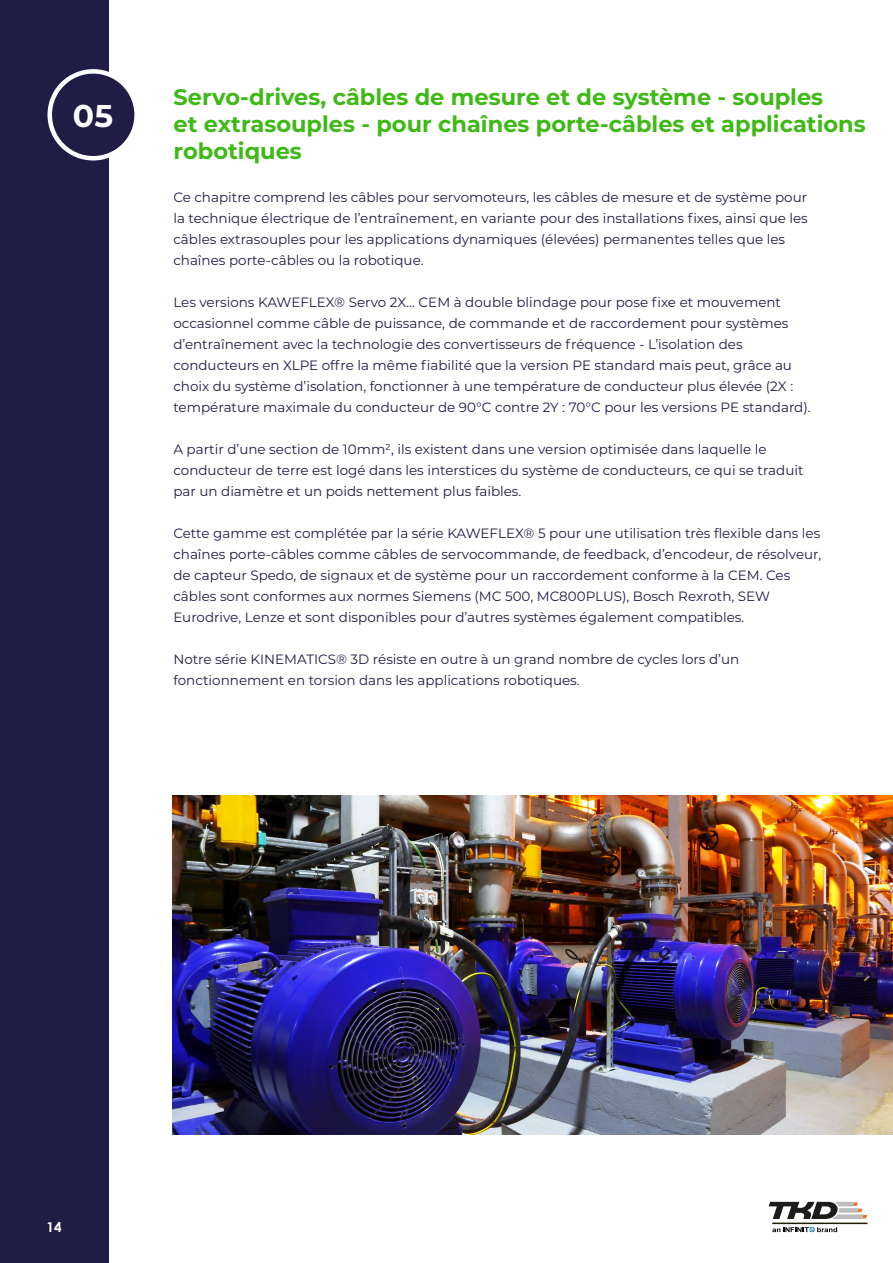
<style>
.page{position:relative;width:893px;height:1263px;background:#fff}
.page>*{position:absolute;margin:0;border:0;box-sizing:border-box;transform-origin:0 0}
.t1{font:700 31.5px "Montserrat";color:#fff}
.t2{font:700 22.5px/27px "Montserrat";color:#3eb915}
.t3{font:13.5px/21px "Montserrat";color:#1f1c45}
.t4{font:700 13.5px "Century Gothic";color:#fff}
</style>
<div class="page">
<div style="left:0;top:0;width:108px;height:1263px;background:#1f1c45"></div>
<div style="left:50px;top:71px;width:87px;height:87px;background:#1f1c45;border-radius:50%"></div>
<div style="left:48px;top:69px;width:91px;height:91px;border:4px solid #fff;border-radius:50%"></div>
<img style="left:173px;top:795px;width:720px;height:340px">
<hr style="left:772px;top:1222px;width:95px;height:2px;background:#1f1c00">
<svg style="left:772px;top:1227px;width:65px;height:5px"></svg>
<svg style="left:769px;top:1202px;width:98px;height:17px"></svg>
<h1 class="t1" style="left:73px;top:93px;width:42px">05</h1>
<h2 class="t2" style="left:174px;top:83px;width:694px">Servo-drives, câbles de mesure et de système - souples<br>et extrasouples - pour chaînes porte-câbles et applications robotiques</h2>
<p class="t3" style="left:173px;top:186px;width:636px">Ce chapitre comprend les câbles pour servomoteurs, les câbles de mesure et de système pour la technique électrique de l’entraînement, en variante pour des installations fixes, ainsi que les câbles extrasouples pour les applications dynamiques (élevées) permanentes telles que les chaînes porte-câbles ou la robotique.</p>
<p class="t3" style="left:173px;top:291px;width:639px">Les versions KAWEFLEX® Servo 2X... CEM à double blindage pour pose fixe et mouvement occasionnel comme câble de puissance, de commande et de raccordement pour systèmes d’entraînement avec la technologie des convertisseurs de fréquence - L’isolation des conducteurs en XLPE offre la même fiabilité que la version PE standard mais peut, grâce au choix du système d’isolation, fonctionner à une température de conducteur plus élevée (2X : température maximale du conducteur de 90°C contre 2Y : 70°C pour les versions PE standard).</p>
<p class="t3" style="left:173px;top:438px;width:632px">A partir d’une section de 10mm², ils existent dans une version optimisée dans laquelle le conducteur de terre est logé dans les interstices du système de conducteurs, ce qui se traduit par un diamètre et un poids nettement plus faibles.</p>
<p class="t3" style="left:173px;top:522px;width:649px">Cette gamme est complétée par la série KAWEFLEX® 5 pour une utilisation très flexible dans les chaînes porte-câbles comme câbles de servocommande, de feedback, d’encodeur, de résolveur, de capteur Spedo, de signaux et de système pour un raccordement conforme à la CEM. Ces câbles sont conformes aux normes Siemens (MC 500, MC800PLUS), Bosch Rexroth, SEW Eurodrive, Lenze et sont disponibles pour d’autres systèmes également compatibles.</p>
<p class="t3" style="left:173px;top:648px;width:567px">Notre série KINEMATICS® 3D résiste en outre à un grand nombre de cycles lors d’un fonctionnement en torsion dans les applications robotiques.</p>
<p class="t4" style="left:46px;top:1217px;width:17px">14</p>
</div>
